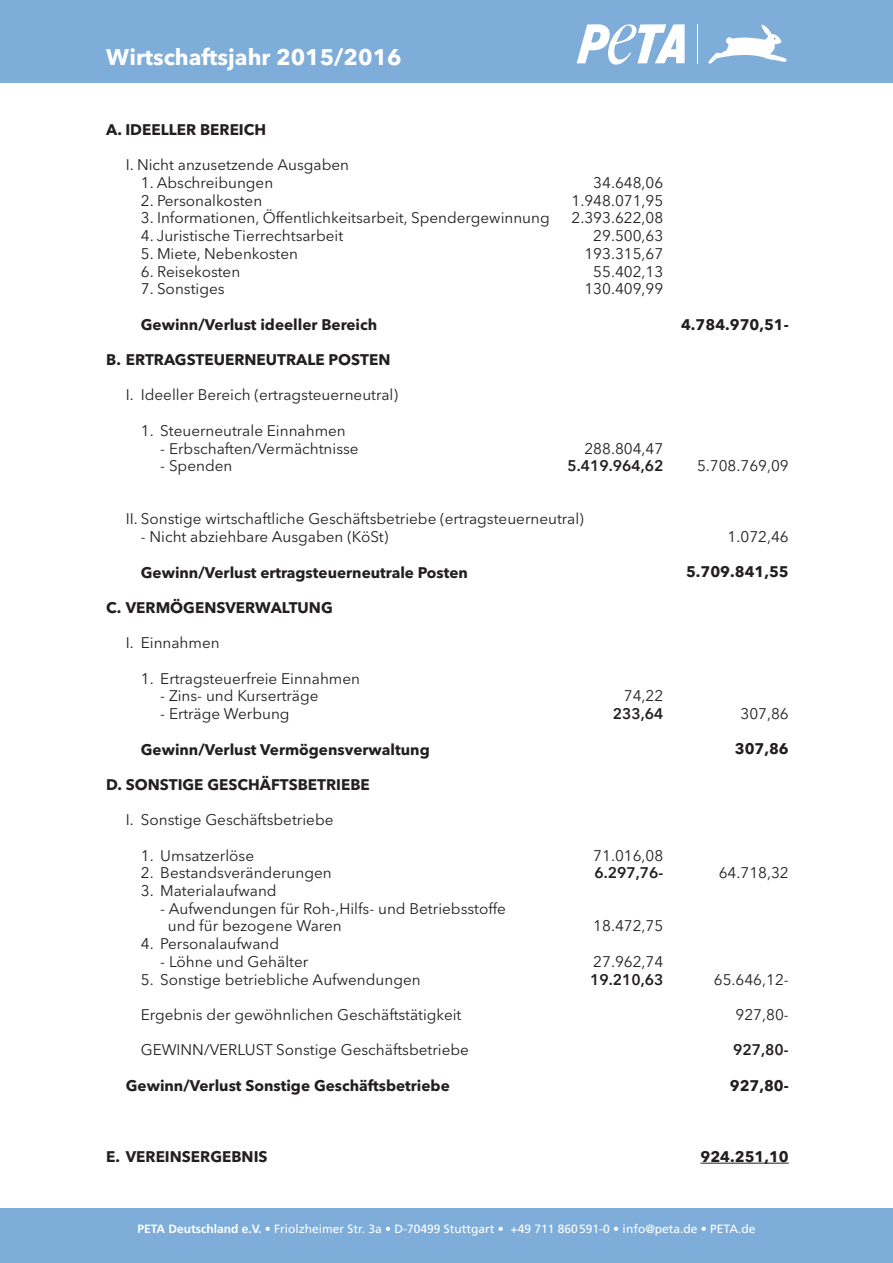
<style>
.page{position:relative;width:893px;height:1263px;background:#fff}
.page>*{position:absolute;margin:0;border:0;box-sizing:border-box;transform-origin:0 0}
.t1{font:700 22.5px "Avenir Next LT Pro";color:#fff}
.t2{font:15.3px/17.5px "Avenir Next LT Pro";color:#231f20}
.t3{font:700 15.3px "Avenir Next LT Pro";color:#231f20}
.t4{font:600 15.3px "Avenir Next LT Pro";color:#231f20}
.t5{font:12px "Frutiger LT Std";color:#fff}
.s1{font-weight:700}
</style>
<div class="page">
<hr style="left:700px;top:1163px;width:89px;height:1px;background:#231f20">
<div style="left:0;top:0;width:893px;height:83px;background:#7eadd9"></div>
<svg style="left:577px;top:24px;width:108px;height:41px"></svg>
<hr style="left:697px;top:24px;width:1px;height:39px;background:#fff">
<svg style="left:708px;top:25px;width:79px;height:39px"></svg>
<div style="left:0;top:1209px;width:893px;height:54px;background:#7eadd9"></div>
<h1 class="t1" style="left:106px;top:43px;width:297px">Wirtschaftsjahr 2015/2016</h1>
<p class="t3" style="left:106px;top:120px;width:161px">A. IDEELLER BEREICH</p>
<p class="t2" style="left:126px;top:156px;width:225px">I. Nicht anzusetzende Ausgaben</p>
<p class="t2" style="left:141px;top:174px;width:134px">1. Abschreibungen</p>
<p class="t2" style="left:593px;top:174px;width:72px">34.648,06</p>
<p class="t2" style="left:141px;top:192px;width:123px">2. Personalkosten</p>
<p class="t2" style="left:572px;top:192px;width:93px">1.948.071,95</p>
<p class="t2" style="left:141px;top:209px;width:410px">3. Informationen, Öffentlichkeitsarbeit, Spendergewinnung</p>
<p class="t2" style="left:572px;top:209px;width:93px">2.393.622,08</p>
<p class="t2" style="left:141px;top:227px;width:204px">4. Juristische Tierrechtsarbeit</p>
<p class="t2" style="left:593px;top:227px;width:72px">29.500,63</p>
<p class="t2" style="left:141px;top:245px;width:159px">5. Miete, Nebenkosten</p>
<p class="t2" style="left:584px;top:245px;width:80px">193.315,67</p>
<p class="t2" style="left:141px;top:262px;width:101px">6. Reisekosten</p>
<p class="t2" style="left:593px;top:262px;width:72px">55.402,13</p>
<p class="t2" style="left:141px;top:280px;width:85px">7. Sonstiges</p>
<p class="t2" style="left:584px;top:280px;width:80px">130.409,99</p>
<p class="t3" style="left:141px;top:315px;width:238px">Gewinn/Verlust ideeller Bereich</p>
<p class="t3" style="left:106px;top:350px;width:286px">B. ERTRAGSTEUERNEUTRALE POSTEN</p>
<p class="t2" style="left:126px;top:386px;width:274px">I. Ideeller Bereich (ertragsteuerneutral)</p>
<p class="t2" style="left:141px;top:422px;width:207px">1. Steuerneutrale Einnahmen</p>
<p class="t2" style="left:160px;top:439px;width:200px">- Erbschaften/Vermächtnisse</p>
<p class="t2" style="left:584px;top:439px;width:80px">288.804,47</p>
<p class="t2" style="left:160px;top:457px;width:74px">- Spenden</p>
<p class="t4" style="left:567px;top:457px;width:97px">5.419.964,62</p>
<p class="t2" style="left:126px;top:510px;width:460px">II. Sonstige wirtschaftliche Geschäftsbetriebe (ertragsteuerneutral)</p>
<p class="t2" style="left:141px;top:528px;width:249px">- Nicht abziehbare Ausgaben (KöSt)</p>
<p class="t3" style="left:141px;top:563px;width:329px">Gewinn/Verlust ertragsteuerneutrale Posten</p>
<p class="t3" style="left:106px;top:598px;width:228px">C. VERMÖGENSVERWALTUNG</p>
<p class="t2" style="left:126px;top:634px;width:95px">I. Einnahmen</p>
<p class="t2" style="left:141px;top:669px;width:221px">1. Ertragsteuerfreie Einnahmen</p>
<p class="t2" style="left:160px;top:687px;width:160px">- Zins- und Kurserträge</p>
<p class="t2" style="left:624px;top:687px;width:41px">74,22</p>
<p class="t2" style="left:160px;top:705px;width:131px">- Erträge Werbung</p>
<p class="t4" style="left:613px;top:704px;width:52px">233,64</p>
<p class="t3" style="left:141px;top:740px;width:290px">Gewinn/Verlust Vermögensverwaltung</p>
<p class="t3" style="left:106px;top:775px;width:265px">D. SONSTIGE GESCHÄFTSBETRIEBE</p>
<p class="t2" style="left:126px;top:811px;width:209px">I. Sonstige Geschäftsbetriebe</p>
<p class="t2" style="left:141px;top:846px;width:115px">1. Umsatzerlöse</p>
<p class="t2" style="left:593px;top:846px;width:72px">71.016,08</p>
<p class="t2" style="left:141px;top:864px;width:192px">2. Bestandsveränderungen</p>
<p class="t4" style="left:594px;top:864px;width:70px">6.297,76-</p>
<p class="t2" style="left:141px;top:882px;width:137px">3. Materialaufwand</p>
<p class="t2" style="left:168px;top:900px;width:339px;text-indent:-8px">- Aufwendungen für Roh-,Hilfs- und Betriebsstoffe und für bezogene Waren</p>
<p class="t2" style="left:593px;top:917px;width:72px">18.472,75</p>
<p class="t2" style="left:141px;top:935px;width:140px">4. Personalaufwand</p>
<p class="t2" style="left:160px;top:953px;width:150px">- Löhne und Gehälter</p>
<p class="t2" style="left:593px;top:953px;width:72px">27.962,74</p>
<p class="t2" style="left:141px;top:970px;width:281px">5. Sonstige betriebliche Aufwendungen</p>
<p class="t4" style="left:590px;top:970px;width:75px">19.210,63</p>
<p class="t2" style="left:141px;top:1006px;width:322px">Ergebnis der gewöhnlichen Geschäftstätigkeit</p>
<p class="t2" style="left:141px;top:1041px;width:330px">GEWINN/VERLUST Sonstige Geschäftsbetriebe</p>
<p class="t3" style="left:126px;top:1076px;width:326px">Gewinn/Verlust Sonstige Geschäftsbetriebe</p>
<p class="t3" style="left:681px;top:315px;width:109px">4.784.970,51-</p>
<p class="t2" style="left:697px;top:457px;width:93px">5.708.769,09</p>
<p class="t2" style="left:728px;top:528px;width:63px">1.072,46</p>
<p class="t3" style="left:686px;top:563px;width:104px">5.709.841,55</p>
<p class="t2" style="left:740px;top:705px;width:50px">307,86</p>
<p class="t3" style="left:735px;top:740px;width:56px">307,86</p>
<p class="t2" style="left:719px;top:864px;width:72px">64.718,32</p>
<p class="t2" style="left:714px;top:970px;width:76px">65.646,12-</p>
<p class="t2" style="left:735px;top:1006px;width:55px">927,80-</p>
<p class="t4" style="left:733px;top:1041px;width:57px">927,80-</p>
<p class="t3" style="left:730px;top:1076px;width:60px">927,80-</p>
<p class="t3" style="left:106px;top:1147px;width:163px">E. VEREINSERGEBNIS</p>
<p class="t3" style="left:700px;top:1147px;width:90px">924.251,10</p>
<p class="t5" style="left:137px;top:1222px;width:620px"><span class="s1">PETA Deutschland e.V.</span> • Friolzheimer Str. 3a • D-70499 Stuttgart • +49 711 860591-0 • info@peta.de • PETA.de</p>
</div>
